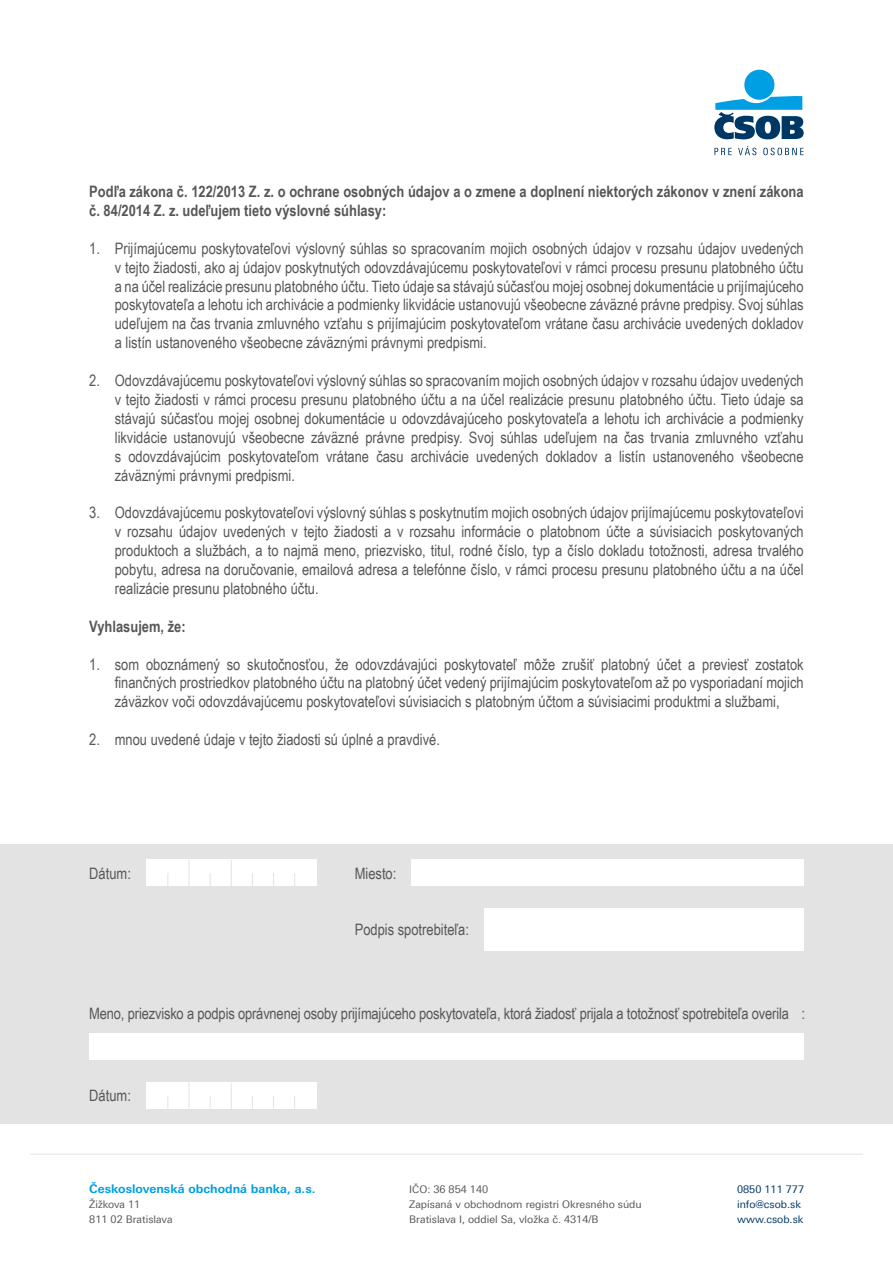
<style>
.page{position:relative;width:893px;height:1263px;background:#fff}
.page>*{position:absolute;margin:0;border:0;box-sizing:border-box;transform-origin:0 0}
.t1{font:15.75px/18.9px "Arial Narrow";color:#575756;text-align:justify}
.t2{font:700 15.75px/18.9px "Arial Narrow";color:#575756}
.t3{font:700 12px "Linotype Univers 630";color:#009fe3}
.t4{font:10.5px/15px "Linotype Univers 430";color:#575756}
.t5{font:10.5px/15px "Linotype Univers 430";color:#003865}
</style>
<div class="page">
<hr style="left:30px;top:1154px;width:833px;height:1px;background:#e3e3e3">
<div style="left:744px;top:70px;width:30px;height:30px;background:#009fe3;border-radius:50%"></div>
<svg style="left:714px;top:96px;width:90px;height:43px"></svg>
<svg style="left:714px;top:146px;width:90px;height:9px"></svg>
<div style="left:0;top:845px;width:893px;height:279px;background:#e3e3e3"></div>
<div style="left:411px;top:860px;width:393px;height:26px;background:#fff"></div>
<div style="left:484px;top:908px;width:320px;height:43px;background:#fff"></div>
<div style="left:146px;top:860px;width:171px;height:26px;background:#fff"></div>
<svg style="left:167px;top:873px;width:1px;height:13px"></svg>
<svg style="left:252px;top:873px;width:1px;height:13px"></svg>
<svg style="left:273px;top:873px;width:1px;height:13px"></svg>
<svg style="left:294px;top:873px;width:1px;height:13px"></svg>
<svg style="left:210px;top:873px;width:1px;height:13px"></svg>
<svg style="left:189px;top:860px;width:1px;height:26px"></svg>
<svg style="left:231px;top:860px;width:1px;height:26px"></svg>
<div style="left:89px;top:1034px;width:715px;height:26px;background:#fff"></div>
<div style="left:146px;top:1082px;width:171px;height:27px;background:#fff"></div>
<svg style="left:167px;top:1096px;width:1px;height:13px"></svg>
<svg style="left:252px;top:1096px;width:1px;height:13px"></svg>
<svg style="left:273px;top:1096px;width:1px;height:13px"></svg>
<svg style="left:294px;top:1096px;width:1px;height:13px"></svg>
<svg style="left:210px;top:1096px;width:1px;height:13px"></svg>
<svg style="left:189px;top:1083px;width:1px;height:26px"></svg>
<svg style="left:231px;top:1083px;width:1px;height:26px"></svg>
<p class="t2" style="left:89px;top:181px;width:716px">Podľa zákona č. 122/2013 Z. z. o ochrane osobných údajov a o zmene a doplnení niektorých zákonov v znení zákona č. 84/2014 Z. z. udeľujem tieto výslovné súhlasy:</p>
<p class="t1" style="left:115px;top:238px;width:690px;text-indent:-26px">1. Prijímajúcemu poskytovateľovi výslovný súhlas so spracovaním mojich osobných údajov v rozsahu údajov uvedených v tejto žiadosti, ako aj údajov poskytnutých odovzdávajúcemu poskytovateľovi v rámci procesu presunu platobného účtu a na účel realizácie presunu platobného účtu. Tieto údaje sa stávajú súčasťou mojej osobnej dokumentácie u prijímajúceho poskytovateľa a lehotu ich archivácie a podmienky likvidácie ustanovujú všeobecne záväzné právne predpisy. Svoj súhlas udeľujem na čas trvania zmluvného vzťahu s prijímajúcim poskytovateľom vrátane času archivácie uvedených dokladov a listín ustanoveného všeobecne záväznými právnymi predpismi.</p>
<p class="t1" style="left:115px;top:370px;width:690px;text-indent:-26px">2. Odovzdávajúcemu poskytovateľovi výslovný súhlas so spracovaním mojich osobných údajov v rozsahu údajov uvedených v tejto žiadosti v rámci procesu presunu platobného účtu a na účel realizácie presunu platobného účtu. Tieto údaje sa stávajú súčasťou mojej osobnej dokumentácie u odovzdávajúceho poskytovateľa a lehotu ich archivácie a podmienky likvidácie ustanovujú všeobecne záväzné právne predpisy. Svoj súhlas udeľujem na čas trvania zmluvného vzťahu s odovzdávajúcim poskytovateľom vrátane času archivácie uvedených dokladov a listín ustanoveného všeobecne záväznými právnymi predpismi.</p>
<p class="t1" style="left:115px;top:503px;width:690px;text-indent:-25px">3. Odovzdávajúcemu poskytovateľovi výslovný súhlas s poskytnutím mojich osobných údajov prijímajúcemu poskytovateľovi v rozsahu údajov uvedených v tejto žiadosti a v rozsahu informácie o platobnom účte a súvisiacich poskytovaných produktoch a službách, a to najmä meno, priezvisko, titul, rodné číslo, typ a číslo dokladu totožnosti, adresa trvalého pobytu, adresa na doručovanie, emailová adresa a telefónne číslo, v rámci procesu presunu platobného účtu a na účel realizácie presunu platobného účtu.</p>
<p class="t2" style="left:89px;top:616px;width:98px">Vyhlasujem, že:</p>
<p class="t1" style="left:115px;top:654px;width:690px;text-indent:-26px">1. som oboznámený so skutočnosťou, že odovzdávajúci poskytovateľ môže zrušiť platobný účet a previesť zostatok finančných prostriedkov platobného účtu na platobný účet vedený prijímajúcim poskytovateľom až po vysporiadaní mojich záväzkov voči odovzdávajúcemu poskytovateľovi súvisiacich s platobným účtom a súvisiacimi produktmi a službami,</p>
<p class="t1" style="left:89px;top:729px;width:352px">2. mnou uvedené údaje v tejto žiadosti sú úplné a pravdivé.</p>
<p class="t1" style="left:89px;top:863px;width:43px">Dátum:</p>
<p class="t1" style="left:355px;top:863px;width:43px">Miesto:</p>
<p class="t1" style="left:355px;top:920px;width:116px">Podpis spotrebiteľa:</p>
<p class="t1" style="left:89px;top:1003px;width:717px">Meno, priezvisko a podpis oprávnenej osoby prijímajúceho poskytovateľa, ktorá žiadosť prijala a totožnosť spotrebiteľa overila :</p>
<p class="t1" style="left:89px;top:1086px;width:43px">Dátum:</p>
<p class="t3" style="left:89px;top:1182px;width:228px">Československá obchodná banka, a.s.</p>
<p class="t4" style="left:89px;top:1197px;width:85px">Žižkova 11<br>811 02 Bratislava</p>
<p class="t4" style="left:409px;top:1182px;width:234px">IČO: 36 854 140<br>Zapísaná v obchodnom registri Okresného súdu<br>Bratislava I, oddiel Sa, vložka č. 4314/B</p>
<p class="t5" style="left:737px;top:1182px;width:68px">0850 111 777 info@csob.sk www.csob.sk</p>
</div>
